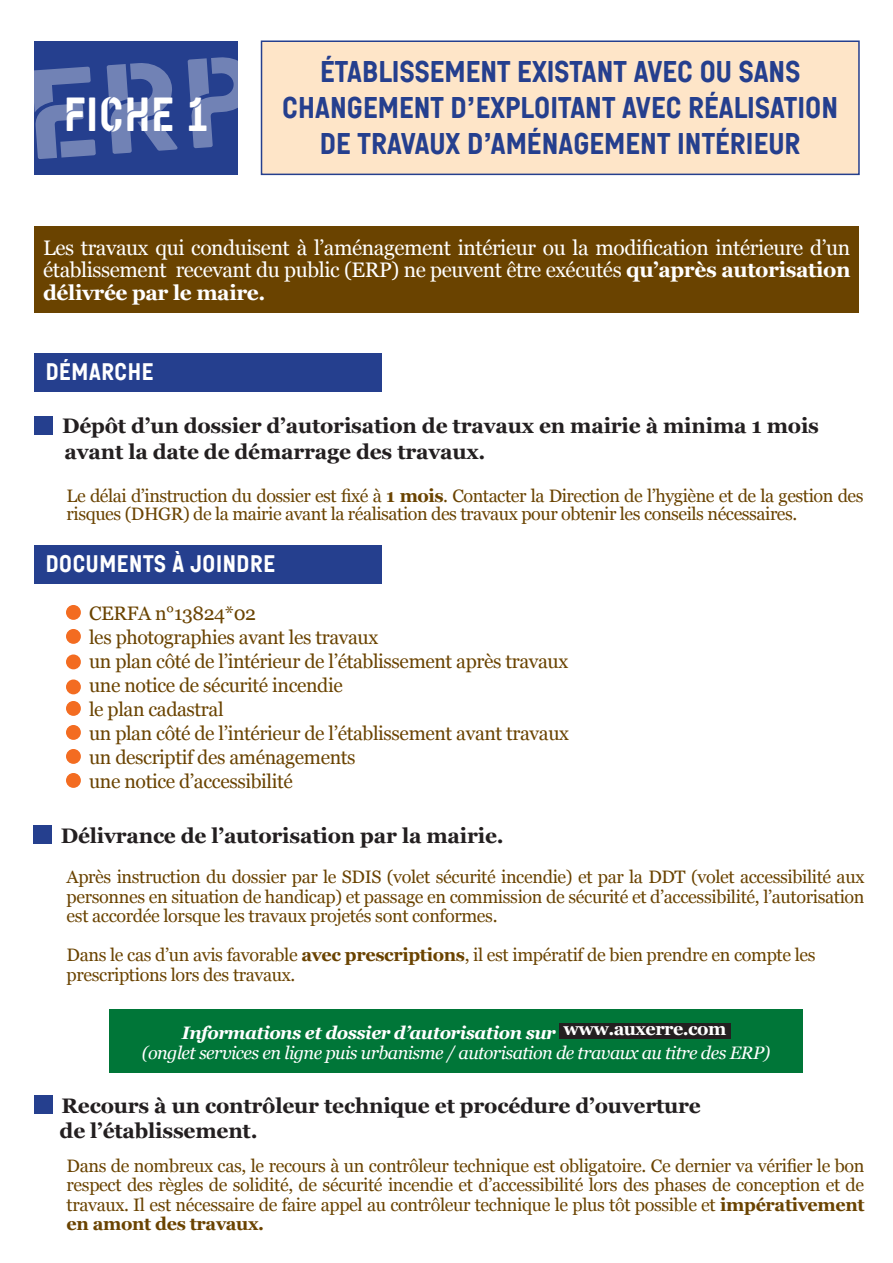
<style>
.page{position:relative;width:893px;height:1263px;background:#fff}
.page>*{position:absolute;margin:0;border:0;box-sizing:border-box;transform-origin:0 0}
.t1{font:47.85px "Auxerrestencil";color:#fff;scale:.96 1}
.t2{font:30px/36px "Auxerrenormal";letter-spacing:-.02em;color:#253f8e;text-align:center}
.t3{font:24px "Auxerrenormal";color:#fff}
.t4{font:700 21px/25.2px "Georgia";letter-spacing:-.01em;color:#231f20}
.t5{font:21px/22.5px "Georgia";letter-spacing:-.02em;color:#fff;text-align:justify}
.t6{font:19.5px/24px "Georgia";letter-spacing:-.02em;color:#6a4300}
.t7{font:18px/19.5px "Georgia";letter-spacing:-.02em;color:#6a4300;text-align:justify}
.t8{font:italic 18px/19.5px "Georgia";letter-spacing:-.03em;color:#fff;text-align:center}
.s1{font-weight:700}
</style>
<div class="page">
<div style="left:34px;top:416px;width:19px;height:18px;background:#253f8e"></div>
<div style="left:35px;top:41px;width:203px;height:133px;background:#253f8e"></div>
<div style="left:261px;top:41px;width:598px;height:133px;background:#fee5c8"></div>
<div style="left:261px;top:40px;width:599px;height:135px;border:2px solid #253f8e"></div>
<div style="left:66px;top:605px;width:15px;height:15px;background:#f36c21;border-radius:50%"></div>
<div style="left:66px;top:629px;width:15px;height:15px;background:#f36c21;border-radius:50%"></div>
<div style="left:66px;top:654px;width:15px;height:15px;background:#f36c21;border-radius:50%"></div>
<div style="left:66px;top:679px;width:15px;height:15px;background:#f36c21;border-radius:50%"></div>
<div style="left:66px;top:701px;width:15px;height:15px;background:#f36c21;border-radius:50%"></div>
<div style="left:66px;top:725px;width:15px;height:15px;background:#f36c21;border-radius:50%"></div>
<div style="left:66px;top:749px;width:15px;height:15px;background:#f36c21;border-radius:50%"></div>
<div style="left:66px;top:773px;width:15px;height:15px;background:#f36c21;border-radius:50%"></div>
<div style="left:109px;top:1009px;width:694px;height:63px;background:#007638"></div>
<div style="left:559px;top:1023px;width:171px;height:16px;background:#231f20"></div>
<div style="left:34px;top:1095px;width:19px;height:19px;background:#253f8e"></div>
<div style="left:33px;top:825px;width:19px;height:19px;background:#253f8e"></div>
<div style="left:34px;top:545px;width:347px;height:38px;background:#253f8e"></div>
<div style="left:34px;top:353px;width:347px;height:38px;background:#253f8e"></div>
<div style="left:35px;top:226px;width:824px;height:87px;background:#6a4300"></div>
<svg style="left:34px;top:55px;width:1px;height:104px"></svg>
<h1 class="t1" style="left:63px;top:89px;width:153px">fiche 1</h1>
<h2 class="t2" style="left:282px;top:55px;width:558px">ÉTABLISSEMENT EXISTANT AVEC OU SANS<br>CHANGEMENT D’EXPLOITANT AVEC RÉALISATION<br>DE TRAVAUX D’AMÉNAGEMENT INTÉRIEUR</h2>
<p class="t5" style="left:43px;top:237px;width:809px">Les travaux qui conduisent à l’aménagement intérieur ou la modification intérieure d’un établissement recevant du public (ERP) ne peuvent être exécutés <span class="s1">qu’après autorisation délivrée par le maire.</span></p>
<h3 class="t3" style="left:45px;top:359px;width:110px">DÉMARCHE</h3>
<p class="t4" style="left:62px;top:414px;width:758px">Dépôt d’un dossier d’autorisation de travaux en mairie à minima 1 mois avant la date de démarrage des travaux.</p>
<p class="t7" style="left:67px;top:487px;width:798px;line-height:18px">Le délai d’instruction du dossier est fixé à <span class="s1">1 mois</span>. Contacter la Direction de l’hygiène et de la gestion des risques (DHGR) de la mairie avant la réalisation des travaux pour obtenir les conseils nécessaires.</p>
<h3 class="t3" style="left:45px;top:551px;width:231px">DOCUMENTS À JOINDRE</h3>
<p class="t6" style="left:89px;top:601px;width:481px">CERFA n°13824*02<br>les photographies avant les travaux<br>un plan côté de l’intérieur de l’établissement après travaux une notice de sécurité incendie<br>le plan cadastral<br>un plan côté de l’intérieur de l’établissement avant travaux un descriptif des aménagements<br>une notice d’accessibilité</p>
<p class="t4" style="left:61px;top:823px;width:444px">Délivrance de l’autorisation par la mairie.</p>
<p class="t7" style="left:67px;top:868px;width:799px">Après instruction du dossier par le SDIS (volet sécurité incendie) et par la DDT (volet accessibilité aux personnes en situation de handicap) et passage en commission de sécurité et d’accessibilité, l’autorisation est accordée lorsque les travaux projetés sont conformes.</p>
<p class="t7" style="left:67px;top:946px;width:751px">Dans le cas d’un avis favorable <span class="s1">avec prescriptions</span>, il est impératif de bien prendre en compte les prescriptions lors des travaux.</p>
<p class="t8" style="left:142px;top:1023px;width:630px"><span class="s1">Informations et dossier d’autorisation sur</span> <sup>www.auxerre.com<br></sup>(onglet services en ligne puis urbanisme / autorisation de travaux au titre des ERP)</p>
<p class="t4" style="left:60px;top:1093px;width:643px">Recours à un contrôleur technique et procédure d’ouverture de l’établissement.</p>
<p class="t7" style="left:67px;top:1156px;width:799px">Dans de nombreux cas, le recours à un contrôleur technique est obligatoire. Ce dernier va vérifier le bon respect des règles de solidité, de sécurité incendie et d’accessibilité lors des phases de conception et de travaux. Il est nécessaire de faire appel au contrôleur technique le plus tôt possible et <span class="s1">impérativement en amont des travaux.</span></p>
</div>
